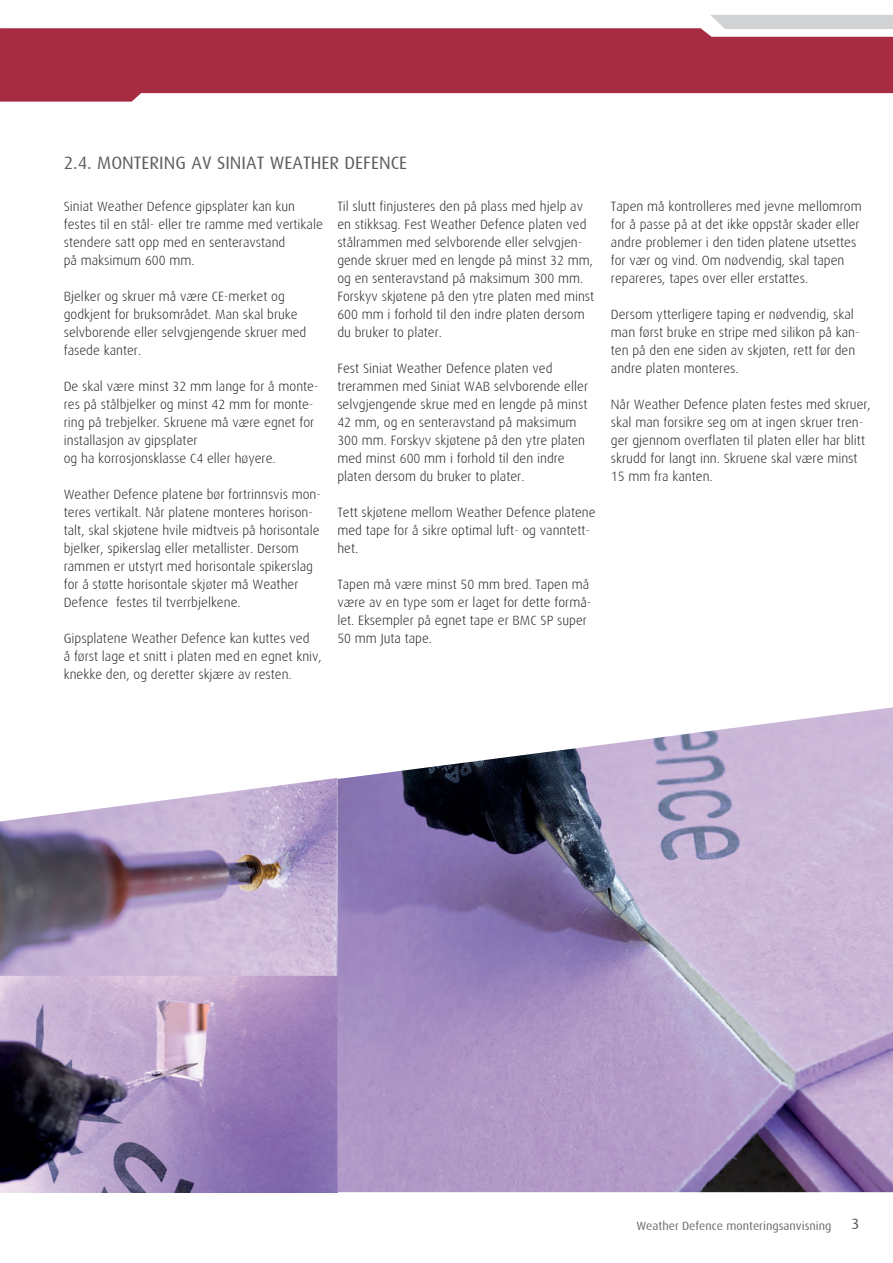
<style>
.page{position:relative;width:893px;height:1263px;background:#fff}
.page>*{position:absolute;margin:0;border:0;box-sizing:border-box;transform-origin:0 0}
.Normaal{font:18px "Dax";color:#5f5f62}
.t1{font:15px "Dax";color:#57585a}
.Brødtekst_test{font:300 13.5px/18px "Dax";color:#231f20}
.t2{font:12px "Dax";color:#6c6d70}
</style>
<div class="page">
<svg style="left:0;top:28px;width:893px;height:74px;background:#b1465a"></svg>
<div style="left:710px;top:15px;width:183px;height:14px;background:#d1d2d4"></div>
<img style="left:0;top:976px;width:337px;height:216px">
<img style="left:337px;top:707px;width:556px;height:485px">
<img style="left:0;top:778px;width:337px;height:198px">
<p class="Normaal" style="left:64px;top:153px;width:345px">2.4. MONTERING AV SINIAT WEATHER DEFENCE</p>
<p class="Brødtekst_test" style="left:64px;top:197px;width:261px">Siniat Weather Defence gipsplater kan kun festes til en stål- eller tre ramme med vertikale stendere satt opp med en senteravstand<br>på maksimum 600 mm.</p>
<p class="Brødtekst_test" style="left:64px;top:287px;width:244px">Bjelker og skruer må være CE-merket og godkjent for bruksområdet. Man skal bruke selvborende eller selvgjengende skruer med fasede kanter.</p>
<p class="Brødtekst_test" style="left:64px;top:377px;width:256px">De skal være minst 32 mm lange for å monte&shy;res på stålbjelker og minst 42 mm for monte&shy;ring på trebjelker. Skruene må være egnet for installasjon av gipsplater<br>og ha korrosjonsklasse C4 eller høyere.</p>
<p class="Brødtekst_test" style="left:64px;top:485px;width:259px">Weather Defence platene bør fortrinnsvis mon&shy;teres vertikalt. Når platene monteres horison&shy;talt, skal skjøtene hvile midtveis på horisontale bjelker, spikerslag eller metallister. Dersom rammen er utstyrt med horisontale spikerslag for å støtte horisontale skjøter må Weather Defence festes til tverrbjelkene.</p>
<p class="Brødtekst_test" style="left:64px;top:629px;width:260px">Gipsplatene Weather Defence kan kuttes ved<br>å først lage et snitt i platen med en egnet kniv, knekke den, og deretter skjære av resten.</p>
<p class="Brødtekst_test" style="left:337px;top:197px;width:258px">Til slutt finjusteres den på plass med hjelp av en stikksag. Fest Weather Defence platen ved stålrammen med selvborende eller selvgjen&shy;gende skruer med en lengde på minst 32 mm, og en senteravstand på maksimum 300 mm.<br>Forskyv skjøtene på den ytre platen med minst 600 mm i forhold til den indre platen dersom du bruker to plater.</p>
<p class="Brødtekst_test" style="left:337px;top:359px;width:252px">Fest Siniat Weather Defence platen ved trerammen med Siniat WAB selvborende eller selvgjengende skrue med en lengde på minst 42 mm, og en senteravstand på maksimum 300 mm. Forskyv skjøtene på den ytre platen med minst 600 mm i forhold til den indre platen dersom du bruker to plater.</p>
<p class="Brødtekst_test" style="left:337px;top:503px;width:260px">Tett skjøtene mellom Weather Defence platene med tape for å sikre optimal luft- og vanntett&shy;het.</p>
<p class="Brødtekst_test" style="left:337px;top:575px;width:256px">Tapen må være minst 50 mm bred. Tapen må være av en type som er laget for dette formå&shy;let. Eksempler på egnet tape er BMC SP super 50 mm Juta tape.</p>
<p class="Brødtekst_test" style="left:611px;top:197px;width:252px">Tapen må kontrolleres med jevne mellomrom for å passe på at det ikke oppstår skader eller andre problemer i den tiden platene utsettes for vær og vind. Om nødvendig, skal tapen repareres, tapes over eller erstattes.</p>
<p class="Brødtekst_test" style="left:611px;top:305px;width:250px">Dersom ytterligere taping er nødvendig, skal man først bruke en stripe med silikon på kan&shy;ten på den ene siden av skjøten, rett før den andre platen monteres.</p>
<p class="Brødtekst_test" style="left:611px;top:395px;width:261px">Når Weather Defence platen festes med skruer, skal man forsikre seg om at ingen skruer tren&shy;ger gjennom overflaten til platen eller har blitt skrudd for langt inn. Skruene skal være minst 15 mm fra kanten.</p>
<p class="t2" style="left:636px;top:1219px;width:197px">Weather Defence monteringsanvisning</p>
<p class="t1" style="left:852px;top:1216px;width:9px">3</p>
</div>
